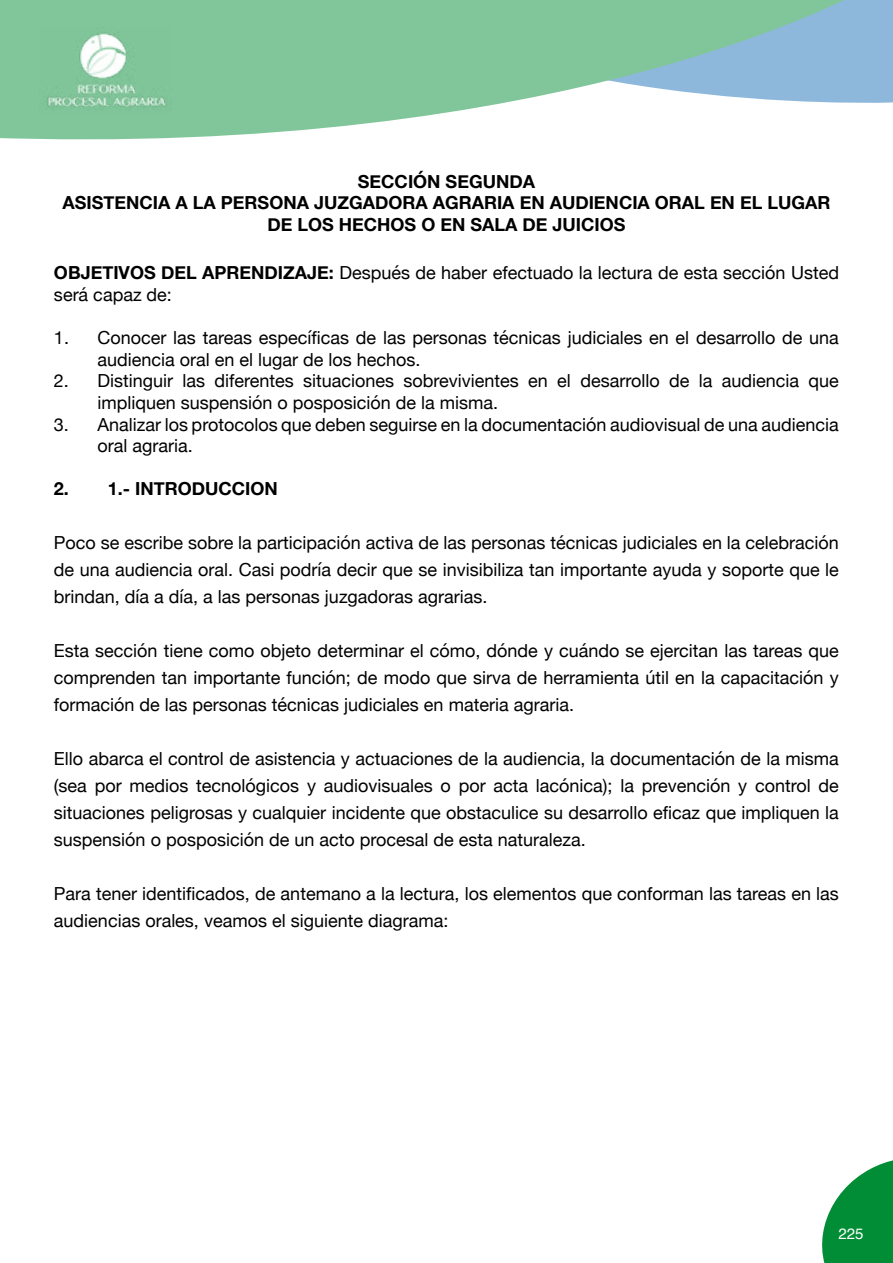
<style>
.page{position:relative;width:893px;height:1263px;background:#fff}
.page>*{position:absolute;margin:0;border:0;box-sizing:border-box;transform-origin:0 0}
.t1{font:18px/27px "Helvetica Neue";color:#000}
.t2{font:700 18px/21.6px "Helvetica Neue";color:#000;text-align:center}
.t3{font:15px "Helvetica";color:#fff}
.s1{font-weight:700}
</style>
<div class="page">
<div style="left:862px;top:0;width:31px;height:103px;background:#8eb8db"></div>
<svg style="left:0;top:0;width:862px;height:140px;fill:#80c69a"></svg>
<img style="left:40px;top:28px;width:132px;height:87px">
<svg style="left:822px;top:1160px;width:71px;height:103px"></svg>
<p class="t2" style="left:63px;top:171px;width:769px">SECCIÓN SEGUNDA<br>ASISTENCIA A LA PERSONA JUZGADORA AGRARIA EN AUDIENCIA ORAL EN EL LUGAR<br>DE LOS HECHOS O EN SALA DE JUICIOS</p>
<p class="t1" style="left:54px;top:263px;width:786px;line-height:21.6px"><span class="s1">OBJETIVOS DEL APRENDIZAJE:</span> Después de haber efectuado la lectura de esta sección Usted será capaz de:</p>
<p class="t1" style="left:97px;top:328px;width:743px;line-height:21.6px;text-indent:-43px">1. Conocer las tareas específicas de las personas técnicas judiciales en el desarrollo de una audiencia oral en el lugar de los hechos.</p>
<p class="t1" style="left:97px;top:371px;width:743px;line-height:21.6px;text-indent:-44px">2. Distinguir las diferentes situaciones sobrevivientes en el desarrollo de la audiencia que impliquen suspensión o posposición de la misma.</p>
<p class="t1" style="left:97px;top:414px;width:743px;line-height:21.6px;text-indent:-44px">3. Analizar los protocolos que deben seguirse en la documentación audiovisual de una audiencia oral agraria.</p>
<p class="t2" style="left:54px;top:478px;width:225px">2. 1.- INTRODUCCION</p>
<p class="t1" style="left:54px;top:530px;width:786px;text-align:justify">Poco se escribe sobre la participación activa de las personas técnicas judiciales en la celebración de una audiencia oral. Casi podría decir que se invisibiliza tan importante ayuda y soporte que le brindan, día a día, a las personas juzgadoras agrarias.</p>
<p class="t1" style="left:54px;top:638px;width:786px;text-align:justify">Esta sección tiene como objeto determinar el cómo, dónde y cuándo se ejercitan las tareas que comprenden tan importante función; de modo que sirva de herramienta útil en la capacitación y formación de las personas técnicas judiciales en materia agraria.</p>
<p class="t1" style="left:54px;top:746px;width:786px;text-align:justify">Ello abarca el control de asistencia y actuaciones de la audiencia, la documentación de la misma (sea por medios tecnológicos y audiovisuales o por acta lacónica); la prevención y control de situaciones peligrosas y cualquier incidente que obstaculice su desarrollo eficaz que impliquen la suspensión o posposición de un acto procesal de esta naturaleza.</p>
<p class="t1" style="left:54px;top:881px;width:786px">Para tener identificados, de antemano a la lectura, los elementos que conforman las tareas en las audiencias orales, veamos el siguiente diagrama:</p>
<p class="t3" style="left:838px;top:1222px;width:27px">225</p>
</div>
